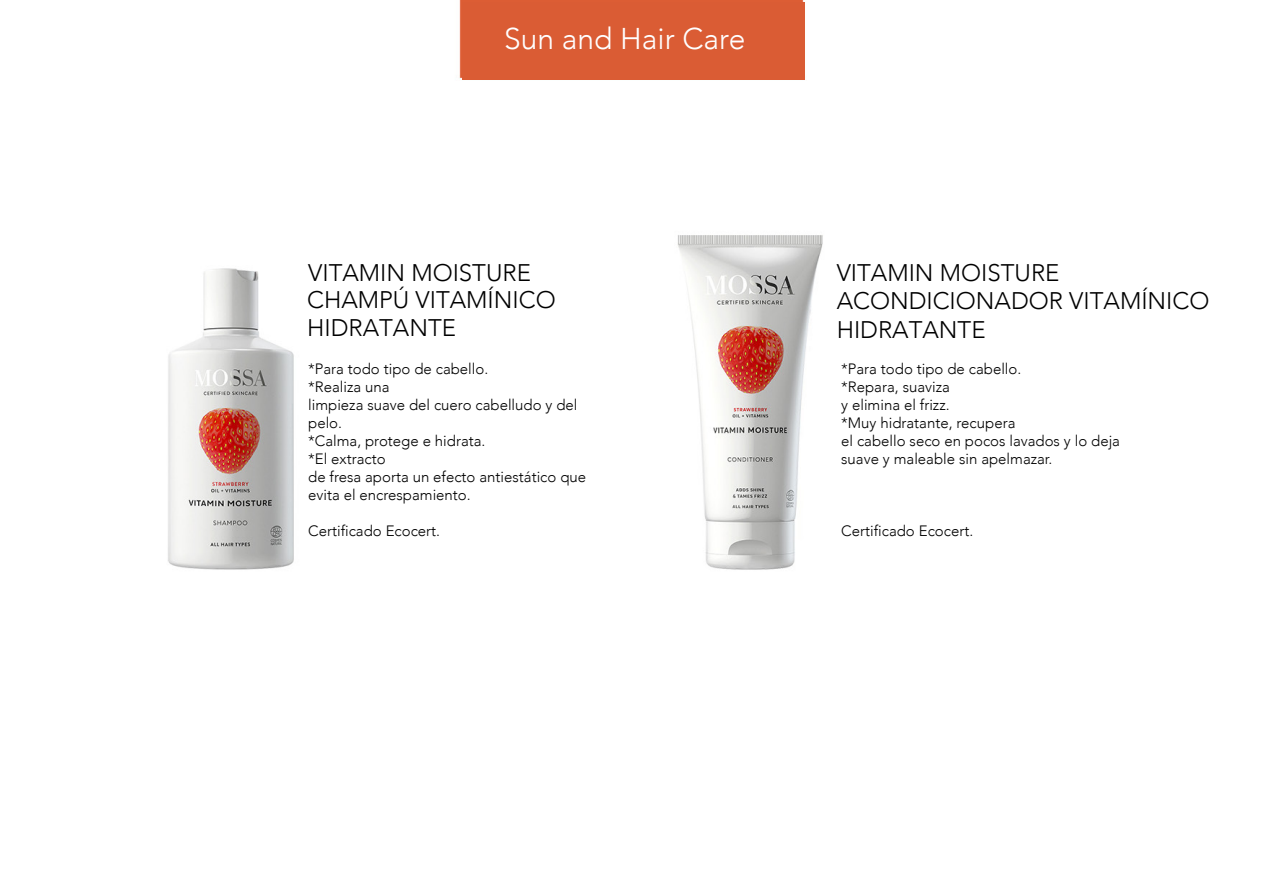
<style>
.page{position:relative;width:1263px;height:893px;background:#fff}
.page>*{position:absolute;margin:0;border:0;box-sizing:border-box;transform-origin:0 0}
.t1{font:300 30px "Avenir";color:#fff}
.t2{font:300 24px/28.8px "Avenir";color:#000}
.t3{font:300 15px/18px "Avenir";color:#000}
</style>
<div class="page">
<img style="left:168px;top:0;width:655px;height:570px">
<div style="left:462px;top:2px;width:343px;height:77px;background:#da5c34"></div>
<h1 class="t1" style="left:504px;top:21px;width:243px">Sun and Hair Care</h1>
<h2 class="t2" style="left:308px;top:258px;width:224px">VITAMIN MOISTURE</h2>
<h2 class="t2" style="left:837px;top:258px;width:374px">VITAMIN MOISTURE<br>ACONDICIONADOR VITAMÍNICO<br>HIDRATANTE</h2>
<p class="t3" style="left:308px;top:360px;width:279px">*Para todo tipo de cabello.<br>*Realiza una<br>limpieza suave del cuero cabelludo y del pelo.<br>*Calma, protege e hidrata.<br>*El extracto<br>de fresa aporta un efecto antiestático que evita el encrespamiento.</p>
<p class="t3" style="left:308px;top:522px;width:133px">Certificado Ecocert.</p>
<h2 class="t2" style="left:307px;top:285px;width:250px">CHAMPÚ VITAMÍNICO<br>HIDRATANTE</h2>
<p class="t3" style="left:841px;top:360px;width:280px">*Para todo tipo de cabello.<br>*Repara, suaviza<br>y elimina el frizz.<br>*Muy hidratante, recupera<br>el cabello seco en pocos lavados y lo deja suave y maleable sin apelmazar.</p>
<p class="t3" style="left:841px;top:522px;width:133px">Certificado Ecocert.</p>
</div>
